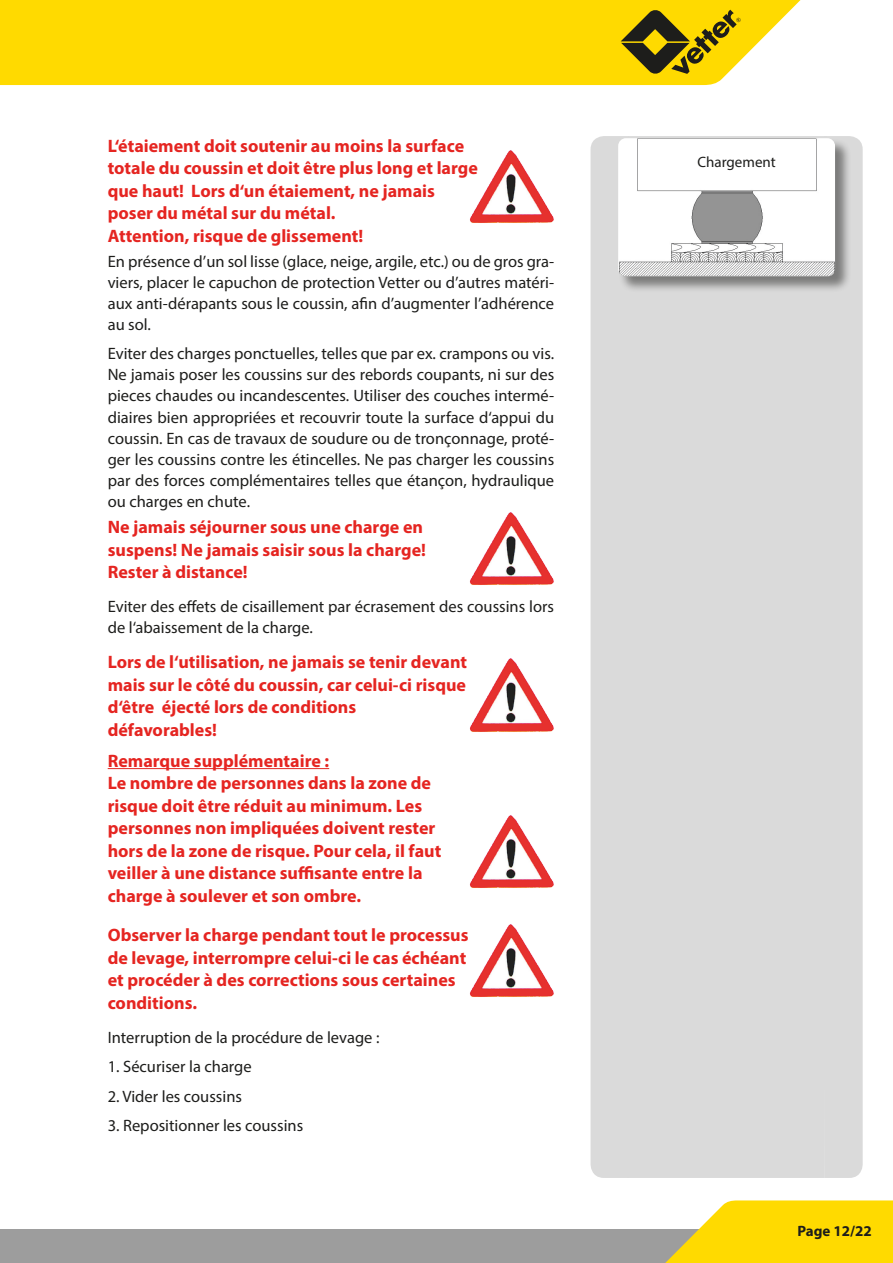
<style>
.page{position:relative;width:893px;height:1263px;background:#fff}
.page>*{position:absolute;margin:0;border:0;box-sizing:border-box;transform-origin:0 0}
.t1{font:700 18px/22.5px "Myriad Pro";color:#e52521}
.t2{font:16.5px/21px "Myriad Pro";color:#1d1d1b;text-align:justify}
.t3{font:15px "Myriad Pro";color:#1d1d1b}
.t4{font:700 15px "Myriad Pro";color:#1d1d1b}
</style>
<div class="page">
<div style="left:0;top:1229px;width:893px;height:34px;background:#9d9d9d"></div>
<div style="left:0;top:0;width:801px;height:85px;background:#ffda00"></div>
<svg style="left:665px;top:1200px;width:228px;height:63px;background:#fadb21"></svg>
<svg style="left:621px;top:10px;width:120px;height:64px;background:#aa930d"></svg>
<div style="left:591px;top:136px;width:37px;height:1042px;background:#dadada"></div>
<div style="left:628px;top:136px;width:196px;height:1042px;background:#dadada"></div>
<svg style="left:824px;top:136px;width:39px;height:1042px;background:#dadada"></svg>
<hr style="left:108px;top:768px;width:221px;height:1px;background:#e52521">
<img style="left:470px;top:815px;width:84px;height:73px">
<img style="left:470px;top:924px;width:84px;height:73px">
<div style="left:618px;top:138px;width:234px;height:155px;background:#1d1d1b;opacity:.5"></div>
<img style="left:618px;top:138px;width:217px;height:138px">
<div style="left:698px;top:156px;width:86px;height:17px;background:#fff"></div>
<img style="left:470px;top:150px;width:84px;height:73px">
<img style="left:470px;top:512px;width:84px;height:73px">
<img style="left:470px;top:658px;width:84px;height:74px">
<p class="t1" style="left:108px;top:134px;width:372px">L‘étaiement doit soutenir au moins la surface totale du coussin et doit être plus long et large que haut! Lors d‘un étaiement, ne jamais poser du métal sur du métal.<br>Attention, risque de glissement!</p>
<p class="t2" style="left:108px;top:251px;width:448px">En présence d’un sol lisse (glace, neige, argile, etc.) ou de gros gra&shy;viers, placer le capuchon de protection Vetter ou d’autres matéri&shy;aux anti-dérapants sous le coussin, afin d’augmenter l’adhérence au sol.</p>
<p class="t2" style="left:108px;top:343px;width:448px">Eviter des charges ponctuelles, telles que par ex. crampons ou vis.<br>Ne jamais poser les coussins sur des rebords coupants, ni sur des pieces chaudes ou incandescentes. Utiliser des couches intermé&shy;diaires bien appropriées et recouvrir toute la surface d‘appui du coussin. En cas de travaux de soudure ou de tronçonnage, proté&shy;ger les coussins contre les étincelles. Ne pas charger les coussins par des forces complémentaires telles que étançon, hydraulique ou charges en chute.</p>
<p class="t1" style="left:108px;top:515px;width:320px">Ne jamais séjourner sous une charge en suspens! Ne jamais saisir sous la charge!<br>Rester à distance!</p>
<p class="t2" style="left:108px;top:596px;width:448px">Eviter des effets de cisaillement par écrasement des coussins lors de l‘abaissement de la charge.</p>
<p class="t1" style="left:108px;top:650px;width:361px">Lors de l‘utilisation, ne jamais se tenir devant mais sur le côté du coussin, car celui-ci risque d‘être éjecté lors de conditions défavorables!</p>
<p class="t1" style="left:108px;top:749px;width:335px">Remarque supplémentaire :<br>Le nombre de personnes dans la zone de risque doit être réduit au minimum. Les personnes non impliquées doivent rester hors de la zone de risque. Pour cela, il faut veiller à une distance suffisante entre la charge à soulever et son ombre.</p>
<p class="t1" style="left:108px;top:923px;width:362px">Observer la charge pendant tout le processus de levage, interrompre celui-ci le cas échéant et procéder à des corrections sous certaines conditions.</p>
<p class="t2" style="left:108px;top:1026px;width:273px">Interruption de la procédure de levage :</p>
<p class="t2" style="left:108px;top:1056px;width:145px">1. Sécuriser la charge</p>
<p class="t2" style="left:108px;top:1085px;width:136px">2. Vider les coussins</p>
<p class="t2" style="left:108px;top:1115px;width:197px">3. Repositionner les coussins</p>
<p class="t3" style="left:698px;top:153px;width:80px">Chargement</p>
<p class="t4" style="left:797px;top:1221px;width:76px">Page 12/22</p>
</div>
